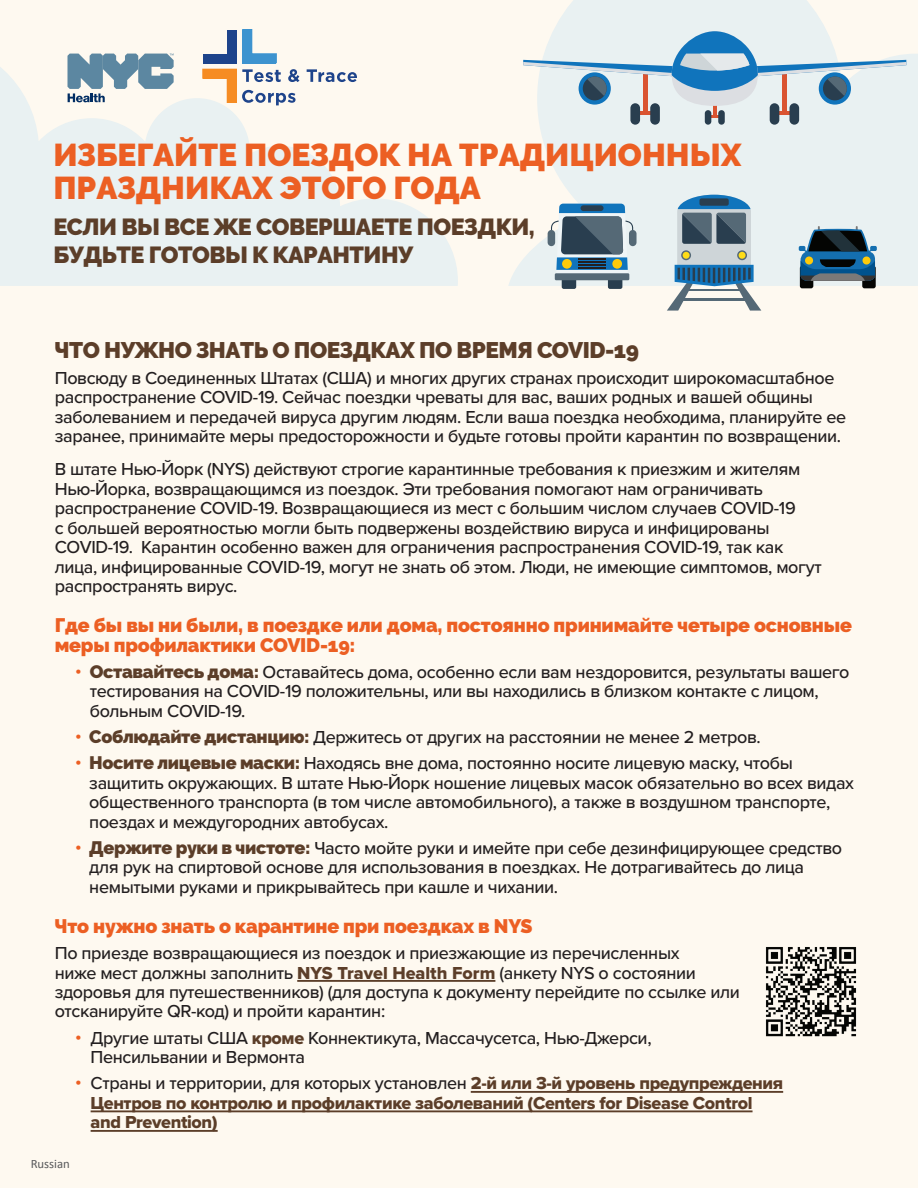
<style>
.page{position:relative;width:918px;height:1188px;background:#fef9f0}
.page>*{position:absolute;margin:0;border:0;box-sizing:border-box;transform-origin:0 0}
.t1{font:900 31.5px/33px "Raleway";color:#ec5f23}
.t2{font:900 23.25px/28.5px "Raleway";letter-spacing:-.02em;color:#5c3e29}
.t3{font:900 22.5px "Raleway";letter-spacing:-.02em;color:#5c3e29}
.t4{font:900 19.5px/19.5px "Raleway";letter-spacing:-.01em;color:#ec5f23}
.t5{font:500 18px/19.5px "Proxima Nova";letter-spacing:-.02em;color:#231f20}
.t6{font:18px/19.5px "Proxima Nova Extrabld";letter-spacing:-.02em;color:#5c3e29}
.t7{font:12.75px "Calibri";color:#57585a}
.s1{font-family:"Raleway";font-weight:900;color:#ec5f23}
.s2{font-family:"Raleway";font-weight:900;color:#5c3e29}
.s3{font-family:"Proxima Nova Extrabld";font-weight:400;color:#5c3e29}
</style>
<div class="page">
<svg style="left:0;top:53px;width:458px;height:233px;fill:#e9f1f2"></svg>
<svg style="left:508px;top:0;width:410px;height:286px;fill:#e9f1f2"></svg>
<hr style="left:713px;top:95px;width:4px;height:22px;background:#da5431">
<div style="left:705px;top:110px;width:6px;height:15px;background:#293e4f;border-radius:3px"></div>
<div style="left:718px;top:110px;width:7px;height:15px;background:#293e4f;border-radius:3px"></div>
<hr style="left:643px;top:72px;width:4px;height:41px;background:#da5431">
<hr style="left:639px;top:111px;width:13px;height:4px;background:#da5431">
<div style="left:650px;top:103px;width:10px;height:22px;background:#293e4f;border-radius:5px"></div>
<div style="left:630px;top:103px;width:10px;height:22px;background:#293e4f;border-radius:5px"></div>
<div style="left:782px;top:72px;width:5px;height:41px;background:#da5431"></div>
<svg style="left:779px;top:111px;width:11px;height:4px"></svg>
<div style="left:770px;top:103px;width:9px;height:22px;background:#293e4f;border-radius:5px"></div>
<div style="left:790px;top:103px;width:9px;height:22px;background:#293e4f;border-radius:5px"></div>
<svg style="left:523px;top:31px;width:383px;height:75px;background:#bed3df"></svg>
<div style="left:629px;top:230px;width:8px;height:16px;background:#556976;border-radius:4px"></div>
<div style="left:548px;top:230px;width:7px;height:16px;background:#556976;border-radius:4px"></div>
<div style="left:562px;top:270px;width:14px;height:19px;background:#293e4f;border-radius:2px"></div>
<div style="left:608px;top:270px;width:14px;height:19px;background:#293e4f;border-radius:2px"></div>
<div style="left:555px;top:273px;width:74px;height:7px;background:#556976"></div>
<svg style="left:551px;top:204px;width:82px;height:73px"></svg>
<hr style="left:578px;top:261px;width:28px;height:2px;background:#231f20">
<hr style="left:578px;top:258px;width:28px;height:2px;background:#231f20">
<div style="left:562px;top:259px;width:10px;height:10px;background:#feca0a;border-radius:50%"></div>
<div style="left:612px;top:259px;width:10px;height:10px;background:#feca0a;border-radius:50%"></div>
<div style="left:581px;top:205px;width:23px;height:6px;background:#293e4f;border-radius:3px"></div>
<div style="left:800px;top:266px;width:13px;height:22px;background:#040503;border-radius:2px"></div>
<div style="left:862px;top:266px;width:14px;height:22px;background:#040503;border-radius:2px"></div>
<svg style="left:799px;top:226px;width:78px;height:55px;background:#446679"></svg>
<hr style="left:297px;top:980px;width:198px;height:2px;background:#5c3e29">
<hr style="left:471px;top:1091px;width:312px;height:2px;background:#5c3e29">
<hr style="left:91px;top:1110px;width:662px;height:2px;background:#5c3e29">
<hr style="left:91px;top:1130px;width:127px;height:2px;background:#5c3e29">
<img style="left:203px;top:30px;width:73px;height:73px">
<div style="left:242px;top:30px;width:10px;height:34px;background:#3d93cf"></div>
<div style="left:242px;top:54px;width:34px;height:10px;background:#3d93cf"></div>
<div style="left:227px;top:30px;width:10px;height:34px;background:#1e448b"></div>
<div style="left:203px;top:54px;width:34px;height:10px;background:#1e448b"></div>
<div style="left:227px;top:69px;width:10px;height:34px;background:#f68c23"></div>
<div style="left:203px;top:69px;width:34px;height:10px;background:#f68c23"></div>
<svg style="left:242px;top:69px;width:39px;height:13px"></svg>
<svg style="left:288px;top:69px;width:12px;height:13px"></svg>
<svg style="left:307px;top:69px;width:50px;height:13px"></svg>
<svg style="left:242px;top:90px;width:54px;height:15px"></svg>
<svg style="left:67px;top:54px;width:107px;height:48px"></svg>
<img style="left:766px;top:947px;width:91px;height:90px">
<svg style="left:667px;top:195px;width:94px;height:116px;background:#95abb8"></svg>
<div style="left:699px;top:198px;width:30px;height:8px;background:#293e4f;border-radius:2px"></div>
<h1 class="t1" style="left:53px;top:139px;width:690px">ИЗБЕГАЙТЕ ПОЕЗДОК НА ТРАДИЦИОННЫХ<br>ПРАЗДНИКАХ ЭТОГО ГОДА</h1>
<p class="t2" style="left:53px;top:212px;width:483px">ЕСЛИ ВЫ ВСЕ ЖЕ СОВЕРШАЕТЕ ПОЕЗДКИ,<br>БУДЬТЕ ГОТОВЫ К КАРАНТИНУ</p>
<p class="t3" style="left:55px;top:337px;width:586px">ЧТО НУЖНО ЗНАТЬ О ПОЕЗДКАХ ПО ВРЕМЯ COVID-19</p>
<p class="t5" style="left:55px;top:367px;width:793px">Повсюду в Соединенных Штатах (США) и многих других странах происходит широкомасштабное распространение COVID-19. Сейчас поездки чреваты для вас, ваших родных и вашей общины заболеванием и передачей вируса другим людям. Если ваша поездка необходима, планируйте ее заранее, принимайте меры предосторожности и будьте готовы пройти карантин по возвращении.</p>
<p class="t5" style="left:55px;top:459px;width:769px">В штате Нью-Йорк (NYS) действуют строгие карантинные требования к приезжим и жителям Нью-Йорка, возвращающимся из поездок. Эти требования помогают нам ограничивать распространение COVID-19. Возвращающиеся из мест с большим числом случаев COVID-19<br>с большей вероятностью могли быть подвержены воздействию вируса и инфицированы COVID-19. Карантин особенно важен для ограничения распространения COVID-19, так как лица, инфицированные COVID-19, могут не знать об этом. Люди, не имеющие симптомов, могут распространять вирус.</p>
<p class="t4" style="left:55px;top:615px;width:799px">Где бы вы ни были, в поездке или дома, постоянно принимайте четыре основные меры профилактики COVID-19:</p>
<p class="t5" style="left:90px;top:661px;width:761px;text-indent:-15px"><span class="s1">•</span> <span class="s2">Оставайтесь дома:</span> Оставайтесь дома, особенно если вам нездоровится, результаты вашего тестирования на COVID-19 положительны, или вы находились в близком контакте с лицом, больным COVID-19.</p>
<p class="t5" style="left:75px;top:727px;width:687px"><span class="s1">•</span> <span class="s2">Соблюдайте дистанцию:</span> Держитесь от других на расстоянии не менее 2 метров.</p>
<p class="t5" style="left:89px;top:753px;width:766px;text-indent:-14px"><span class="s1">•</span> <span class="s2">Носите лицевые маски:</span> Находясь вне дома, постоянно носите лицевую маску, чтобы защитить окружающих. В штате Нью-Йорк ношение лицевых масок обязательно во всех видах общественного транспорта (в том числе автомобильного), а также в воздушном транспорте, поездах и междугородних автобусах.</p>
<p class="t5" style="left:89px;top:838px;width:754px;text-indent:-14px"><span class="s1">•</span> <span class="s2">Держите руки в чистоте:</span> Часто мойте руки и имейте при себе дезинфицирующее средство для рук на спиртовой основе для использования в поездках. Не дотрагивайтесь до лица немытыми руками и прикрывайтесь при кашле и чихании.</p>
<p class="t4" style="left:55px;top:916px;width:479px">Что нужно знать о карантине при поездках в NYS</p>
<p class="t5" style="left:55px;top:943px;width:687px">По приезде возвращающиеся из поездок и приезжающие из перечисленных<br>ниже мест должны заполнить <span class="s3">NYS Travel Health Form</span> (анкету NYS о состоянии здоровья для путешественников) (для доступа к документу перейдите по ссылке или отсканируйте QR-код) и пройти карантин:</p>
<p class="t5" style="left:91px;top:1027px;width:563px;text-indent:-16px"><span class="s1">•</span> Другие штаты США <span class="s3">кроме</span> Коннектикута, Массачусетса, Нью-Джерси,<br>Пенсильвании и Вермонта</p>
<p class="t5" style="left:75px;top:1073px;width:710px"><span class="s1">•</span> Страны и территории, для которых установлен <span class="s3">2-й или 3-й уровень предупреждения</span></p>
<p class="t6" style="left:91px;top:1093px;width:663px">Центров по контролю и профилактике заболеваний (Centers for Disease Control and Prevention)</p>
<p class="t7" style="left:31px;top:1155px;width:41px">Russian</p>
</div>
